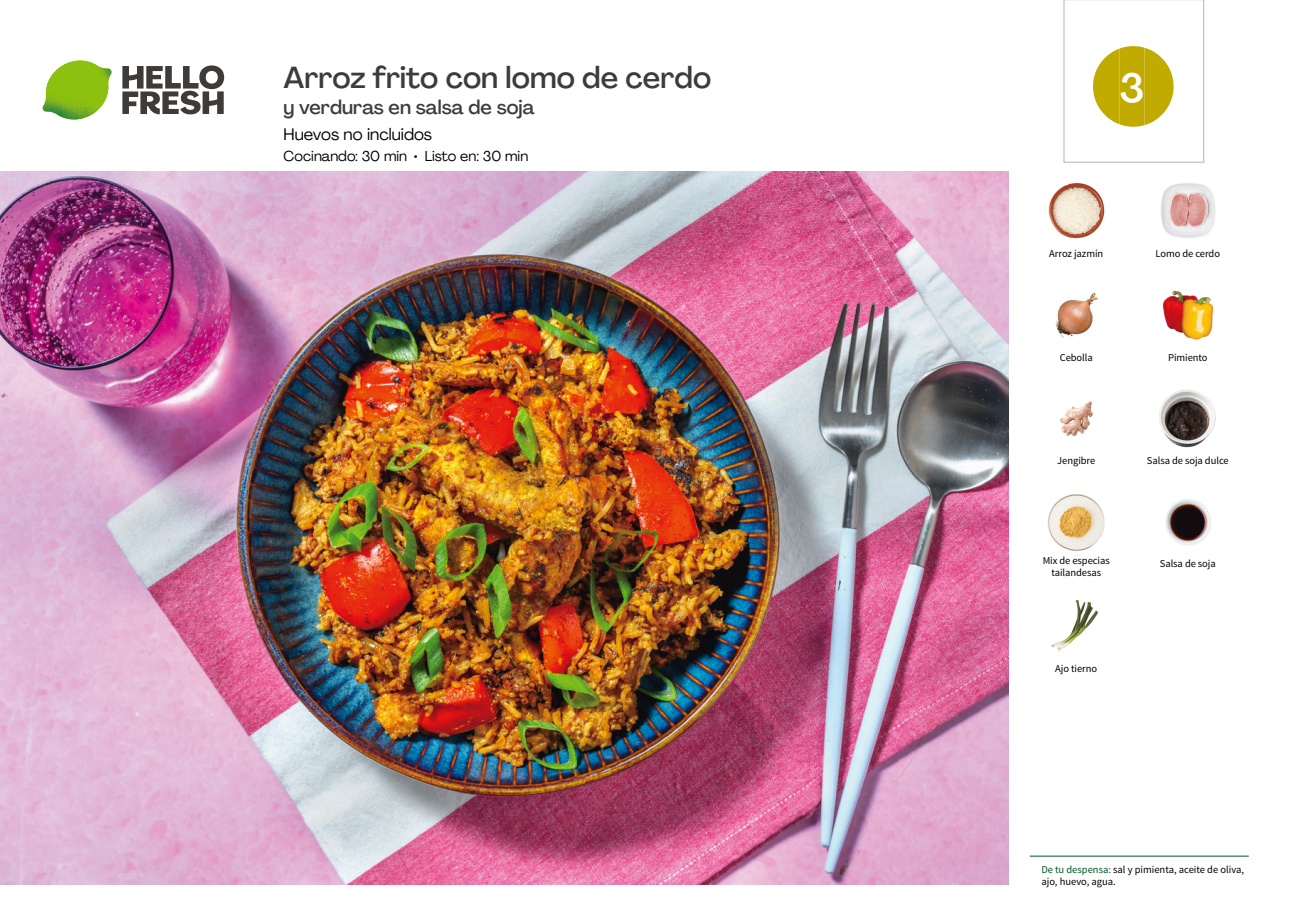
<style>
.page{position:relative;width:1289px;height:919px;background:#fff}
.page>*{position:absolute;margin:0;border:0;box-sizing:border-box;transform-origin:0 0}
.t1{font:500 40.5px "Agrandir";color:#fff}
.t2{font:500 30px "Agrandir";color:#3e3b39}
.t3{font:500 19.5px "Agrandir";color:#3e3b39}
.t4{font:16.5px "Agrandir";color:#000}
.t5{font:14.25px "Agrandir";color:#000}
.t6{font:10.5px/12px "Source Sans Pro";letter-spacing:-.005em;color:#000}
.s1{color:#005923}
</style>
<div class="page">
<svg style="left:122px;top:65px;width:102px;height:49px"></svg>
<svg style="left:43px;top:60px;width:69px;height:60px"></svg>
<img style="left:0;top:172px;width:1008px;height:712px">
<hr style="left:1029px;top:855px;width:219px;height:1px;background:#005923">
<img style="left:1048px;top:182px;width:56px;height:57px">
<img style="left:1161px;top:183px;width:55px;height:55px">
<img style="left:1163px;top:290px;width:51px;height:50px">
<img style="left:1055px;top:292px;width:44px;height:46px">
<img style="left:1159px;top:390px;width:57px;height:57px">
<img style="left:1060px;top:401px;width:33px;height:36px">
<img style="left:1165px;top:499px;width:46px;height:46px">
<img style="left:1047px;top:494px;width:57px;height:56px">
<img style="left:1051px;top:600px;width:48px;height:52px">
<svg style="left:1063px;top:0;width:141px;height:163px"></svg>
<h2 class="t2" style="left:283px;top:59px;width:429px">Arroz frito con lomo de cerdo</h2>
<h3 class="t3" style="left:283px;top:95px;width:253px">y verduras en salsa de soja</h3>
<h3 class="t4" style="left:283px;top:124px;width:150px">Huevos no incluidos</h3>
<h3 class="t5" style="left:283px;top:147px;width:246px">Cocinando: 30 min • Listo en: 30 min</h3>
<h1 class="t1" style="left:1119px;top:63px;width:26px">3</h1>
<p class="t6" style="left:1049px;top:247px;width:55px">Arroz jazmín</p>
<p class="t6" style="left:1155px;top:247px;width:66px">Lomo de cerdo</p>
<p class="t6" style="left:1059px;top:352px;width:35px">Cebolla</p>
<p class="t6" style="left:1167px;top:352px;width:41px">Pimiento</p>
<p class="t6" style="left:1057px;top:454px;width:40px">Jengibre</p>
<p class="t6" style="left:1146px;top:454px;width:83px">Salsa de soja dulce</p>
<p class="t6" style="left:1042px;top:554px;width:69px">Mix de especias</p>
<p class="t6" style="left:1159px;top:558px;width:58px">Salsa de soja</p>
<p class="t6" style="left:1051px;top:566px;width:51px">tailandesas</p>
<p class="t6" style="left:1055px;top:662px;width:44px">Ajo tierno</p>
<p class="t6" style="left:1041px;top:863px;width:204px"><span class="s1">De tu despensa:</span> sal y pimienta, aceite de oliva, ajo, huevo, agua.</p>
</div>
